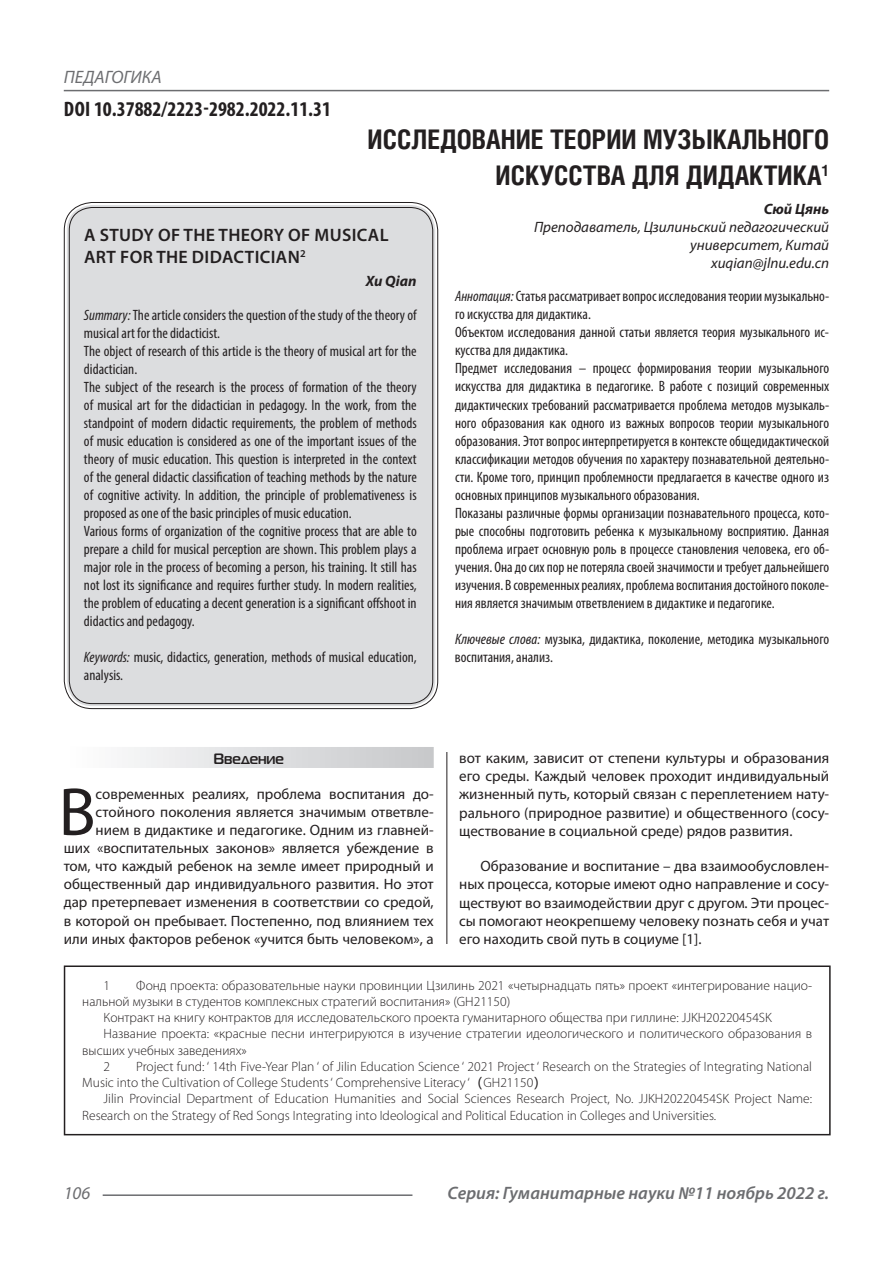
<style>
.page{position:relative;width:893px;height:1263px;background:#fff}
.page>*{position:absolute;margin:0;border:0;box-sizing:border-box;transform-origin:0 0}
.Статья_текст_первый{font:68.4px "Myriad Pro";color:#231f20}
.Статья_название{font:700 27px "Helios Cond C";color:#231f20}
.ДОИ{font:700 condensed 21px "Myriad Pro";color:#231f20}
.Статья_название_англ{font:600 18px/21.6px "Myriad Pro";letter-spacing:.02em;color:#231f20}
.t1{font:italic 600 18px "Myriad Pro";color:#6c6d70}
.t2{font:italic 18px "Myriad Pro";color:#6c6d70}
.Статья_аннотация_тек{font:condensed 15px/18px "Myriad Pro";color:#231f20}
.Статья_аннотация_анг{font:condensed 15px/18px "Myriad Pro";color:#231f20}
.Статья_текст_первый-2{font:15px/18.1px "Myriad Pro";color:#231f20;text-align:right}
.Статья_текст{font:15px/18.3px "Myriad Pro";color:#231f20;text-align:justify}
.Статья_автор_инфо{font:italic 15px/18px "Myriad Pro";color:#231f20;text-align:right}
.Статья_подзаголовок{font:700 15px "Magistral C";color:#231f20}
.Статья_автор_фио_рус{font:italic 700 15px "Myriad Pro";color:#231f20}
.Статья_автор_англ{font:italic 700 15px "Myriad Pro";color:#231f20}
.Сноска{font:300 13.5px/16.2px "Myriad Pro";color:#231f20}
.s1{font-style:italic}
.s2{font-family:"Microsoft Ya Hei";font-weight:400}
</style>
<div class="page">
<hr style="left:446px;top:128px;width:1px;height:1007px;background:#231f20">
<hr style="left:103px;top:1194px;width:309px;height:2px;background:#6c6d70">
<hr style="left:64px;top:90px;width:765px;height:1px;background:#6c6d70">
<div style="left:441px;top:126px;width:10px;height:626px;background:#fff"></div>
<div style="left:67px;top:205px;width:368px;height:501px;background:#dcdddf;border-radius:26px"></div>
<div style="left:64px;top:747px;width:370px;height:21px;background:linear-gradient(to right,#fefeff,#c6c8ca)"></div>
<div style="left:440px;top:944px;width:11px;height:191px;background:#fff"></div>
<div style="left:64px;top:965px;width:767px;height:170px;border:2px solid #231f20"></div>
<p class="t2" style="left:64px;top:66px;width:100px">ПЕДАГОГИКА</p>
<p class="ДОИ" style="left:64px;top:96px;width:269px">DOI 10.37882/2223-2982.2022.11.31</p>
<p class="Статья_название" style="left:368px;top:124px;width:463px">ИССЛЕДОВАНИЕ ТЕОРИИ МУЗЫКАЛЬНОГО</p>
<p class="Статья_название" style="left:496px;top:160px;width:335px">ИСКУССТВА ДЛЯ ДИДАКТИКА<sup>1</sup></p>
<p class="Статья_автор_фио_рус" style="left:764px;top:199px;width:67px">Сюй Цянь</p>
<p class="Статья_автор_инфо" style="left:534px;top:218px;width:297px">Преподаватель, Цзилиньский педагогический университет, Китай</p>
<p class="Статья_автор_инфо" style="left:711px;top:254px;width:120px">xuqian@jlnu.edu.cn</p>
<p class="Статья_аннотация_тек" style="left:455px;top:287px;width:376px"><span class="s1">Аннотация:</span> Статья рассматривает вопрос исследования теории музыкально&shy;го искусства для дидактика.</p>
<p class="Статья_аннотация_тек" style="left:455px;top:323px;width:376px">Объектом исследования данной статьи является теория музыкального ис&shy;кусства для дидактика.</p>
<p class="Статья_аннотация_тек" style="left:455px;top:359px;width:376px;text-align:justify">Предмет исследования – процесс формирования теории музыкального искусства для дидактика в педагогике. В работе с позиций современных дидактических требований рассматривается проблема методов музыкаль&shy;ного образования как одного из важных вопросов теории музыкального образования. Этот вопрос интерпретируется в контексте общедидактической классификации методов обучения по характеру познавательной деятельно&shy;сти. Кроме того, принцип проблемности предлагается в качестве одного из основных принципов музыкального образования.</p>
<p class="Статья_аннотация_тек" style="left:455px;top:503px;width:376px;text-align:justify">Показаны различные формы организации познавательного процесса, кото&shy;рые способны подготовить ребенка к музыкальному восприятию. Данная проблема играет основную роль в процессе становления человека, его об&shy;учения. Она до сих пор не потеряла своей значимости и требует дальнейшего изучения. В современных реалиях, проблема воспитания достойного поколе&shy;ния является значимым ответвлением в дидактике и педагогике.</p>
<p class="Статья_аннотация_тек" style="left:455px;top:629px;width:376px"><span class="s1">Ключевые слова:</span> музыка, дидактика, поколение, методика музыкального воспитания, анализ.</p>
<p class="Статья_название_англ" style="left:84px;top:224px;width:306px">A STUDY OF THE THEORY OF MUSICAL<br>ART FOR THE DIDACTICIAN<sup>2</sup></p>
<p class="Статья_автор_англ" style="left:366px;top:271px;width:52px">Xu Qian</p>
<p class="Статья_аннотация_анг" style="left:84px;top:305px;width:334px"><span class="s1">Summary:</span> The article considers the question of the study of the theory of musical art for the didacticist.</p>
<p class="Статья_аннотация_анг" style="left:84px;top:341px;width:334px">The object of research of this article is the theory of musical art for the didactician.</p>
<p class="Статья_аннотация_анг" style="left:84px;top:377px;width:334px;text-align:justify">The subject of the research is the process of formation of the theory of musical art for the didactician in pedagogy. In the work, from the standpoint of modern didactic requirements, the problem of methods of music education is considered as one of the important issues of the theory of music education. This question is interpreted in the context of the general didactic classification of teaching methods by the nature of cognitive activity. In addition, the principle of problemativeness is proposed as one of the basic principles of music education.</p>
<p class="Статья_аннотация_анг" style="left:84px;top:521px;width:334px;text-align:justify">Various forms of organization of the cognitive process that are able to prepare a child for musical perception are shown. This problem plays a major role in the process of becoming a person, his training. It still has not lost its significance and requires further study. In modern realities, the problem of educating a decent generation is a significant offshoot in didactics and pedagogy.</p>
<p class="Статья_аннотация_анг" style="left:84px;top:647px;width:334px"><span class="s1">Keywords:</span> music, didactics, generation, methods of musical education, analysis.</p>
<p class="Статья_подзаголовок" style="left:213px;top:749px;width:72px">Введение</p>
<p class="Статья_текст_первый-2" style="left:64px;top:784px;width:371px">современных реалиях, проблема воспитания до&shy;стойного поколения является значимым ответвле&shy;нием в дидактике и педагогике. Одним из главней-<br>ших «воспитательных законов» является убеждение в том, что каждый ребенок на земле имеет природный и общественный дар индивидуального развития. Но этот дар претерпевает изменения в соответствии со средой, в которой он пребывает. Постепенно, под влиянием тех или иных факторов ребенок «учится быть человеком», а</p>
<p class="Статья_текст_первый" style="left:59px;top:770px;width:39px">В</p>
<p class="Статья_текст_первый-2" style="left:459px;top:748px;width:371px;text-align:justify">вот каким, зависит от степени культуры и образования его среды. Каждый человек проходит индивидуальный жизненный путь, который связан с переплетением нату&shy;рального (природное развитие) и общественного (сосу&shy;ществование в социальной среде) рядов развития.</p>
<p class="Статья_текст" style="left:459px;top:857px;width:371px;text-indent:21px">Образование и воспитание – два взаимообусловлен&shy;ных процесса, которые имеют одно направление и сосу&shy;ществуют во взаимодействии друг с другом. Эти процес&shy;сы помогают неокрепшему человеку познать себя и учат его находить свой путь в социуме [1].</p>
<p class="Сноска" style="left:82px;top:977px;width:731px;text-indent:54px">Фонд проекта: образовательные науки провинции Цзилинь 2021 «четырнадцать пять» проект «интегрирование нацио&shy;нальной музыки в студентов комплексных стратегий воспитания» (GH21150)</p>
<p class="Сноска" style="left:104px;top:1009px;width:670px">Контракт на книгу контрактов для исследовательского проекта гуманитарного общества при гиллине: JJKH20220454SK</p>
<p class="Сноска" style="left:82px;top:1026px;width:731px;text-indent:21px">Название проекта: «красные песни интегрируются в изучение стратегии идеологического и политического образования в высших учебных заведениях»</p>
<p class="Сноска" style="left:104px;top:1058px;width:8px">2</p>
<p class="Сноска" style="left:104px;top:977px;width:8px">1</p>
<p class="Сноска" style="left:82px;top:1058px;width:731px;text-indent:54px">Project fund: ‘ 14th Five-Year Plan ‘ of Jilin Education Science ‘ 2021 Project ‘ Research on the Strategies of Integrating National<br>Music into the Cultivation of College Students ‘ Comprehensive Literacy ‘<span class="s2">（</span>GH21150<span class="s2">）</span></p>
<p class="Сноска" style="left:82px;top:1090px;width:731px;text-indent:21px">Jilin Provincial Department of Education Humanities and Social Sciences Research Project, No. JJKH20220454SK Project Name:<br>Research on the Strategy of Red Songs Integrating into Ideological and Political Education in Colleges and Universities.</p>
<p class="t2" style="left:64px;top:1182px;width:28px">106</p>
<p class="t1" style="left:448px;top:1182px;width:383px">Серия: Гуманитарные науки №11 ноябрь 2022 г.</p>
</div>
